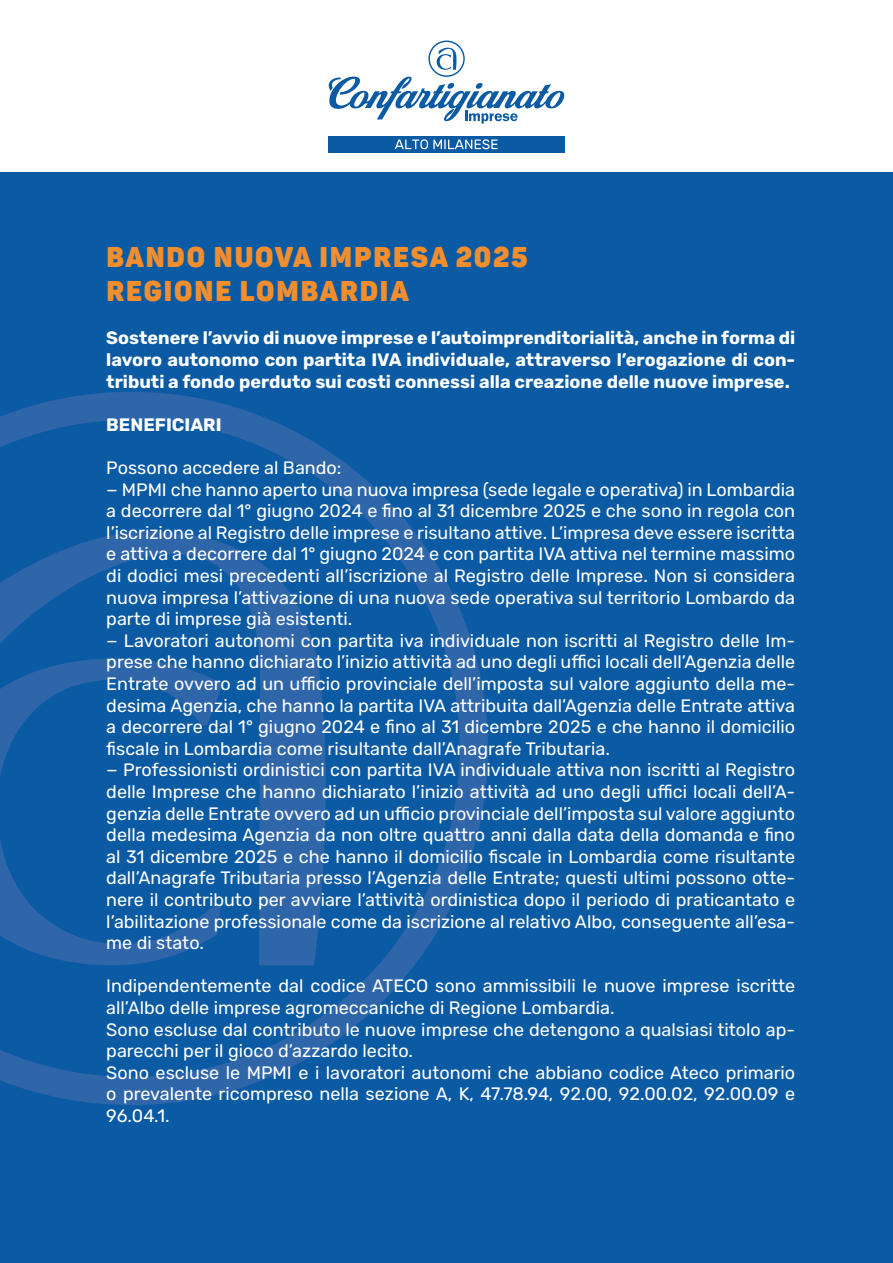
<style>
.page{position:relative;width:893px;height:1263px;background:#fff}
.page>*{position:absolute;margin:0;border:0;box-sizing:border-box;transform-origin:0 0}
.t1{font:28.5px/34.2px "Panton Narrow Trial Heavy";letter-spacing:.065em;color:#f38e2e}
.t2{font:18px/21.6px "Rubik";color:#fff}
.t3{font:700 18px/21.6px "Rubik";color:#fff;text-align:justify}
</style>
<div class="page">
<div style="left:0;top:172px;width:893px;height:1091px;background:#0a5aa4"></div>
<svg style="left:0;top:392px;width:488px;height:713px"></svg>
<svg style="left:0;top:531px;width:335px;height:434px"></svg>
<svg style="left:328px;top:41px;width:237px;height:83px"></svg>
<div style="left:328px;top:136px;width:237px;height:17px;background:#0a5aa4"></div>
<svg style="left:395px;top:139px;width:103px;height:10px"></svg>
<h1 class="t1" style="left:106px;top:240px;width:423px">BANDO NUOVA IMPRESA 2025<br>REGIONE LOMBARDIA</h1>
<p class="t3" style="left:106px;top:328px;width:690px">Sostenere l’avvio di nuove imprese e l’autoimprenditorialità, anche in forma di lavoro autonomo con partita IVA individuale, attraverso l’erogazione di con&shy;tributi a fondo perduto sui costi connessi alla creazione delle nuove imprese.</p>
<p class="t3" style="left:106px;top:414px;width:117px">BENEFICIARI</p>
<p class="t2" style="left:106px;top:457px;width:690px">Possono accedere al Bando:<br>− MPMI che hanno aperto una nuova impresa (sede legale e operativa) in Lombardia a decorrere dal 1° giugno 2024 e fino al 31 dicembre 2025 e che sono in regola con l’iscrizione al Registro delle imprese e risultano attive. L’impresa deve essere iscritta e attiva a decorrere dal 1° giugno 2024 e con partita IVA attiva nel termine massimo di dodici mesi precedenti all’iscrizione al Registro delle Imprese. Non si considera nuova impresa l’attivazione di una nuova sede operativa sul territorio Lombardo da parte di imprese già esistenti.<br>− Lavoratori autonomi con partita iva individuale non iscritti al Registro delle Im&shy;prese che hanno dichiarato l’inizio attività ad uno degli uffici locali dell’Agenzia delle Entrate ovvero ad un ufficio provinciale dell’imposta sul valore aggiunto della me&shy;desima Agenzia, che hanno la partita IVA attribuita dall’Agenzia delle Entrate attiva a decorrere dal 1° giugno 2024 e fino al 31 dicembre 2025 e che hanno il domicilio fiscale in Lombardia come risultante dall’Anagrafe Tributaria.<br>− Professionisti ordinistici con partita IVA individuale attiva non iscritti al Registro delle Imprese che hanno dichiarato l’inizio attività ad uno degli uffici locali dell’A&shy;genzia delle Entrate ovvero ad un ufficio provinciale dell’imposta sul valore aggiunto della medesima Agenzia da non oltre quattro anni dalla data della domanda e fino al 31 dicembre 2025 e che hanno il domicilio fiscale in Lombardia come risultante dall’Anagrafe Tributaria presso l’Agenzia delle Entrate; questi ultimi possono otte&shy;nere il contributo per avviare l’attività ordinistica dopo il periodo di praticantato e l’abilitazione professionale come da iscrizione al relativo Albo, conseguente all’esa&shy;me di stato.</p>
<p class="t2" style="left:106px;top:976px;width:690px">Indipendentemente dal codice ATECO sono ammissibili le nuove imprese iscritte all’Albo delle imprese agromeccaniche di Regione Lombardia.<br>Sono escluse dal contributo le nuove imprese che detengono a qualsiasi titolo ap&shy;parecchi per il gioco d’azzardo lecito.<br>Sono escluse le MPMI e i lavoratori autonomi che abbiano codice Ateco primario o prevalente ricompreso nella sezione A, K, 47.78.94, 92.00, 92.00.02, 92.00.09 e 96.04.1.</p>
</div>
